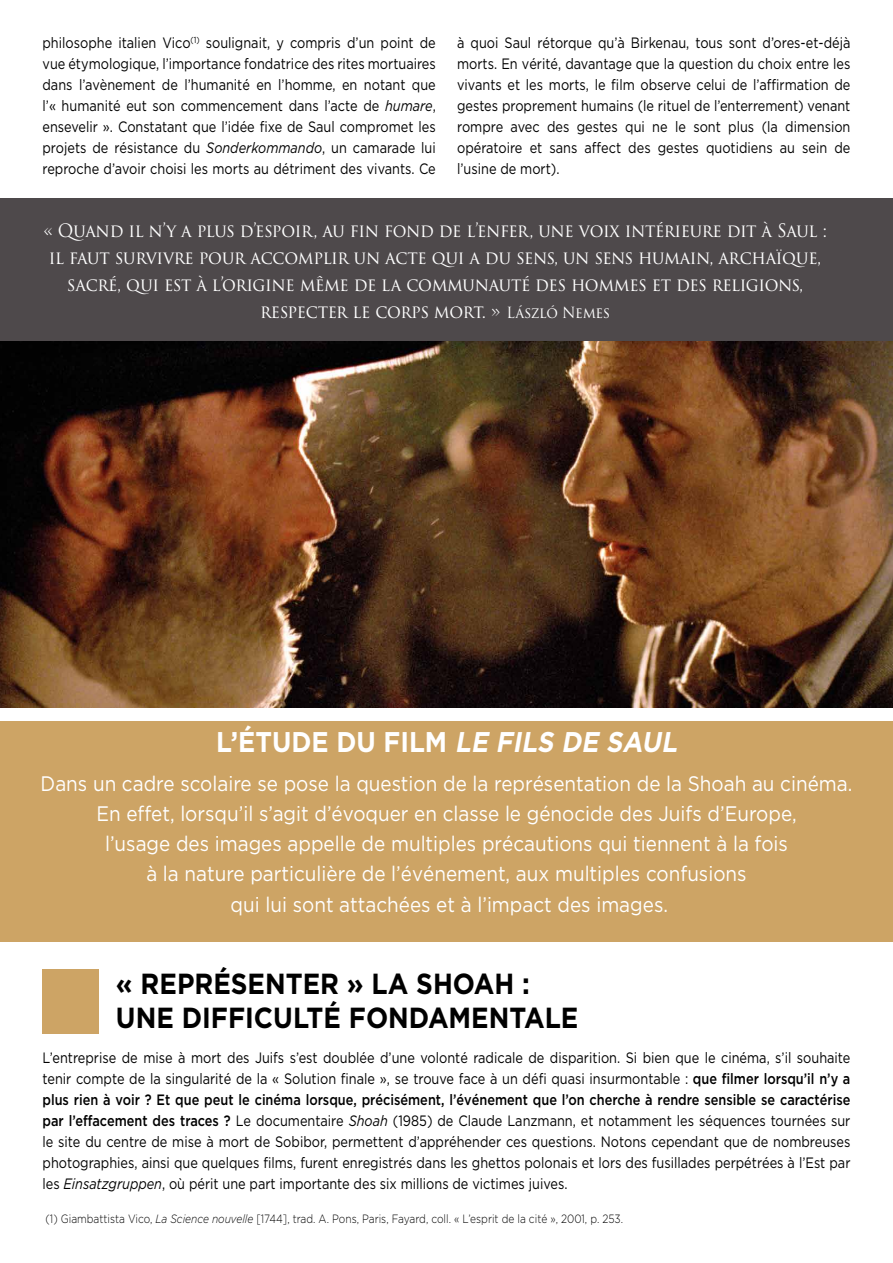
<style>
.page{position:relative;width:893px;height:1263px;background:#fff}
.page>*{position:absolute;margin:0;border:0;box-sizing:border-box;transform-origin:0 0}
.t1{font:700 29.1px/34.8px "Gotham";color:#000;scale:.9 1}
.t2{font:700 28.5px "Gotham";color:#fff;scale:.9 1}
.t3{font:21px/30px "Gotham";color:#fff;text-align:center;scale:.9 1}
.t4{font:18px/27px "Trajan Pro 3";letter-spacing:-.02em;color:#fff;text-align:center;scale:.95 1}
.t5{font:15px/21px "Gotham";color:#000;text-align:justify;scale:.85 1}
.t6{font:300 12px "Gotham";color:#000;scale:.85 1}
.s1{font-style:italic}
.s2{font-size:15px}
.s3{font-weight:500}
</style>
<div class="page">
<div style="left:0;top:198px;width:893px;height:149px;background:#4e494b"></div>
<img style="left:0;top:342px;width:893px;height:365px">
<div style="left:43px;top:969px;width:56px;height:65px;background:#cda465"></div>
<div style="left:0;top:721px;width:893px;height:220px;background:#cda465"></div>
<p class="t5" style="left:43px;top:32px;width:464px">philosophe italien Vico<sup>(1)</sup> soulignait, y compris d’un point de vue étymologique, l’importance fondatrice des rites mortuaires dans l’avènement de l’humanité en l’homme, en notant que l’« humanité eut son commencement dans l’acte de <span class="s1">humare</span>, ensevelir ». Constatant que l’idée fixe de Saul compromet les projets de résistance du <span class="s1">Sonderkommando</span>, un camarade lui reproche d’avoir choisi les morts au détriment des vivants. Ce</p>
<p class="t5" style="left:457px;top:32px;width:464px">à quoi Saul rétorque qu’à Birkenau, tous sont d’ores-et-déjà morts. En vérité, davantage que la question du choix entre les vivants et les morts, le film observe celui de l’affirmation de gestes proprement humains (le rituel de l’enterrement) venant rompre avec des gestes qui ne le sont plus (la dimension opératoire et sans affect des gestes quotidiens au sein de l’usine de mort).</p>
<p class="t4" style="left:43px;top:217px;width:827px">« Quand il n’y a plus d’espoir, au fin fond de l’enfer, une voix intérieure dit à Saul : il faut survivre pour accomplir un acte qui a du sens, un sens humain, archaïque, sacré, qui est à l’origine même de la communauté des hommes et des religions, respecter le corps mort. » <span class="s2">László Nemes</span></p>
<h2 class="t2" style="left:216px;top:726px;width:520px">L’ÉTUDE DU FILM <span class="s1">LE FILS DE SAUL</span></h2>
<p class="t3" style="left:41px;top:769px;width:903px">Dans un cadre scolaire se pose la question de la représentation de la Shoah au cinéma.<br>En effet, lorsqu’il s’agit d’évoquer en classe le génocide des Juifs d’Europe,<br>l’usage des images appelle de multiples précautions qui tiennent à la fois<br>à la nature particulière de l’événement, aux multiples confusions<br>qui lui sont attachées et à l’impact des images.</p>
<h1 class="t1" style="left:116px;top:965px;width:515px">« REPRÉSENTER » LA SHOAH :<br>UNE DIFFICULTÉ FONDAMENTALE</h1>
<p class="t5" style="left:43px;top:1047px;width:952px">L’entreprise de mise à mort des Juifs s’est doublée d’une volonté radicale de disparition. Si bien que le cinéma, s’il souhaite tenir compte de la singularité de la « Solution finale », se trouve face à un défi quasi insurmontable : <span class="s3">que filmer lorsqu’il n’y a plus rien à voir ? Et que peut le cinéma lorsque, précisément, l’événement que l’on cherche à rendre sensible se caractérise par l’effacement des traces ?</span> Le documentaire <span class="s1">Shoah</span> (1985) de Claude Lanzmann, et notamment les séquences tournées sur le site du centre de mise à mort de Sobibor, permettent d’appréhender ces questions. Notons cependant que de nombreuses photographies, ainsi que quelques films, furent enregistrés dans les ghettos polonais et lors des fusillades perpétrées à l’Est par les <span class="s1">Einsatzgruppen</span>, où périt une part importante des six millions de victimes juives.</p>
<p class="t6" style="left:46px;top:1212px;width:681px">(1) Giambattista Vico, <span class="s1">La Science nouvelle</span> [1744], trad. A. Pons, Paris, Fayard, coll. « L’esprit de la cité », 2001, p. 253.</p>
</div>
